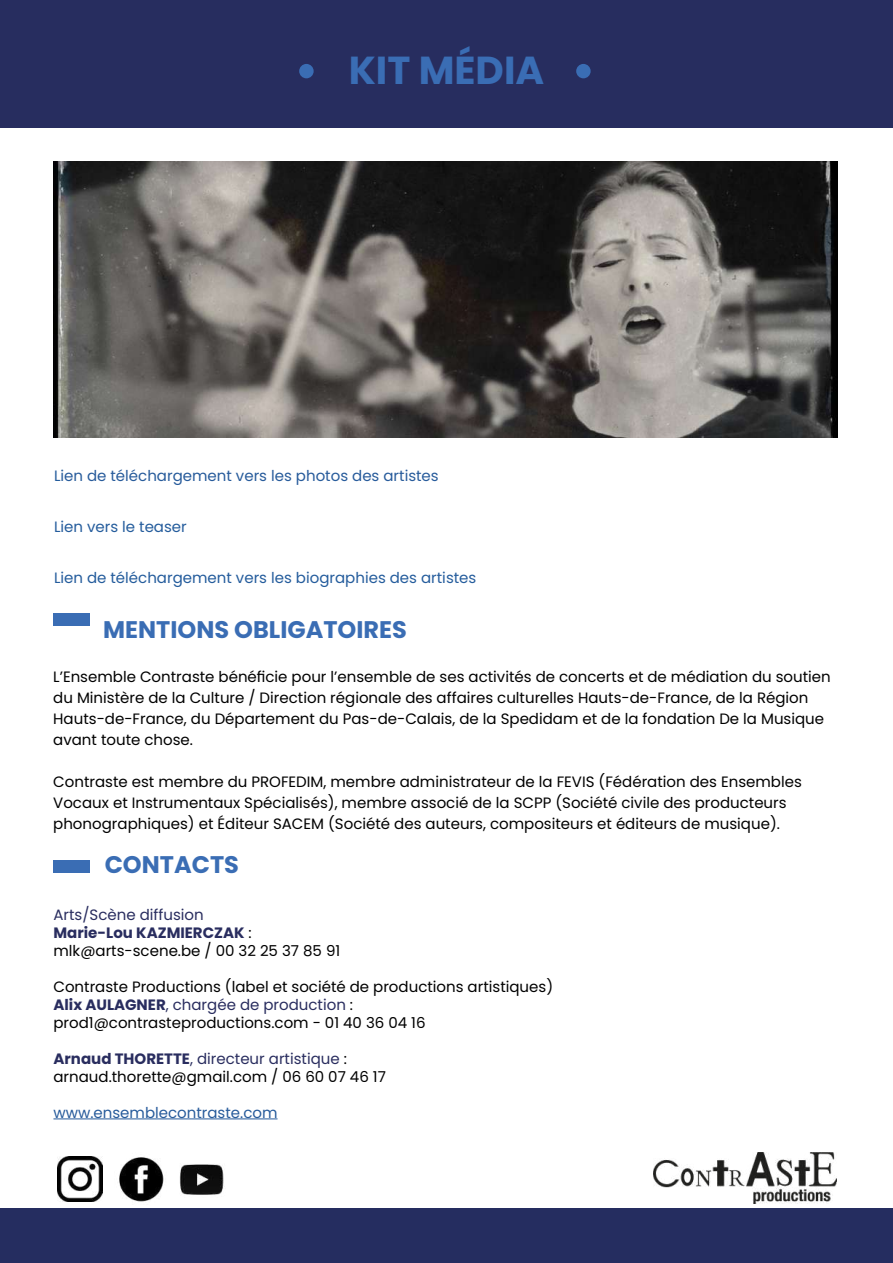
<style>
.page{position:relative;width:893px;height:1263px;background:#fff}
.page>*{position:absolute;margin:0;border:0;box-sizing:border-box;transform-origin:0 0}
.t1{font:700 39px "Poppins";color:#3a6db4}
.t2{font:700 24px "Poppins";color:#3a6db4}
.t3{font:15px/21px "Poppins";color:#000}
.t4{font:15px "Poppins";color:#275b9b}
.t5{font:15px "Poppins";color:#245c9c}
.s1{color:#245c9c}
.s2{color:#292d5f}
.s3{font-weight:700;color:#292d5f}
</style>
<div class="page">
<div style="left:0;top:0;width:893px;height:128px;background:#272d5f"></div>
<div style="left:576px;top:64px;width:15px;height:14px;background:#3a6db4;border-radius:50%"></div>
<div style="left:299px;top:64px;width:15px;height:14px;background:#3a6db4;border-radius:50%"></div>
<hr style="left:53px;top:1118px;width:225px;height:1px;background:#275b9b">
<img style="left:654px;top:1152px;width:182px;height:51px">
<div style="left:53px;top:613px;width:36px;height:13px;background:#3a6db4"></div>
<div style="left:53px;top:860px;width:37px;height:12px;background:#3a6db4"></div>
<img style="left:58px;top:1156px;width:45px;height:46px">
<img style="left:119px;top:1157px;width:45px;height:45px">
<img style="left:179px;top:1164px;width:46px;height:31px">
<img style="left:53px;top:162px;width:784px;height:276px">
<div style="left:0;top:1209px;width:893px;height:54px;background:#252d60"></div>
<h1 class="t1" style="left:349px;top:48px;width:197px">KIT MÉDIA</h1>
<p class="t4" style="left:54px;top:467px;width:386px"><span class="s1">L</span>ien de téléchargement vers les photos des artistes</p>
<p class="t5" style="left:54px;top:518px;width:134px">Lien vers le teaser</p>
<p class="t5" style="left:54px;top:569px;width:424px">Lien de téléchargement vers les biographies des artistes</p>
<h2 class="t2" style="left:103px;top:616px;width:305px">MENTIONS OBLIGATOIRES</h2>
<p class="t3" style="left:53px;top:666px;width:779px">L’Ensemble Contraste bénéficie pour l’ensemble de ses activités de concerts et de médiation du soutien du Ministère de la Culture / Direction régionale des affaires culturelles Hauts-de-France, de la Région Hauts-de-France, du Département du Pas-de-Calais, de la Spedidam et de la fondation De la Musique avant toute chose.</p>
<p class="t3" style="left:53px;top:771px;width:750px">Contraste est membre du PROFEDIM, membre administrateur de la FEVIS (Fédération des Ensembles<br>Vocaux et Instrumentaux Spécialisés), membre associé de la SCPP (Société civile des producteurs phonographiques) et Éditeur SACEM (Société des auteurs, compositeurs et éditeurs de musique).</p>
<h2 class="t2" style="left:105px;top:851px;width:136px">CONTACTS</h2>
<p class="t3" style="left:53px;top:905px;width:288px;line-height:18px"><span class="s2">Arts/Scène diffusion<br></span><span class="s3">Marie-Lou KAZMIERCZAK</span> : mlk@arts-scene.be / 00 32 25 37 85 91</p>
<p class="t3" style="left:53px;top:977px;width:501px;line-height:18px">Contraste Productions (label et société de productions artistiques)<br><span class="s3">Alix AULAGNER</span><span class="s2">, chargée de production</span> : prod1@contrasteproductions.com - 01 40 36 04 16</p>
<p class="t3" style="left:53px;top:1049px;width:334px;line-height:18px"><span class="s3">Arnaud THORETTE</span><span class="s2">, directeur artistique</span> : arnaud.thorette@gmail.com / 06 60 07 46 17</p>
<p class="t4" style="left:53px;top:1104px;width:226px">www.ensemblecontraste.com</p>
</div>
